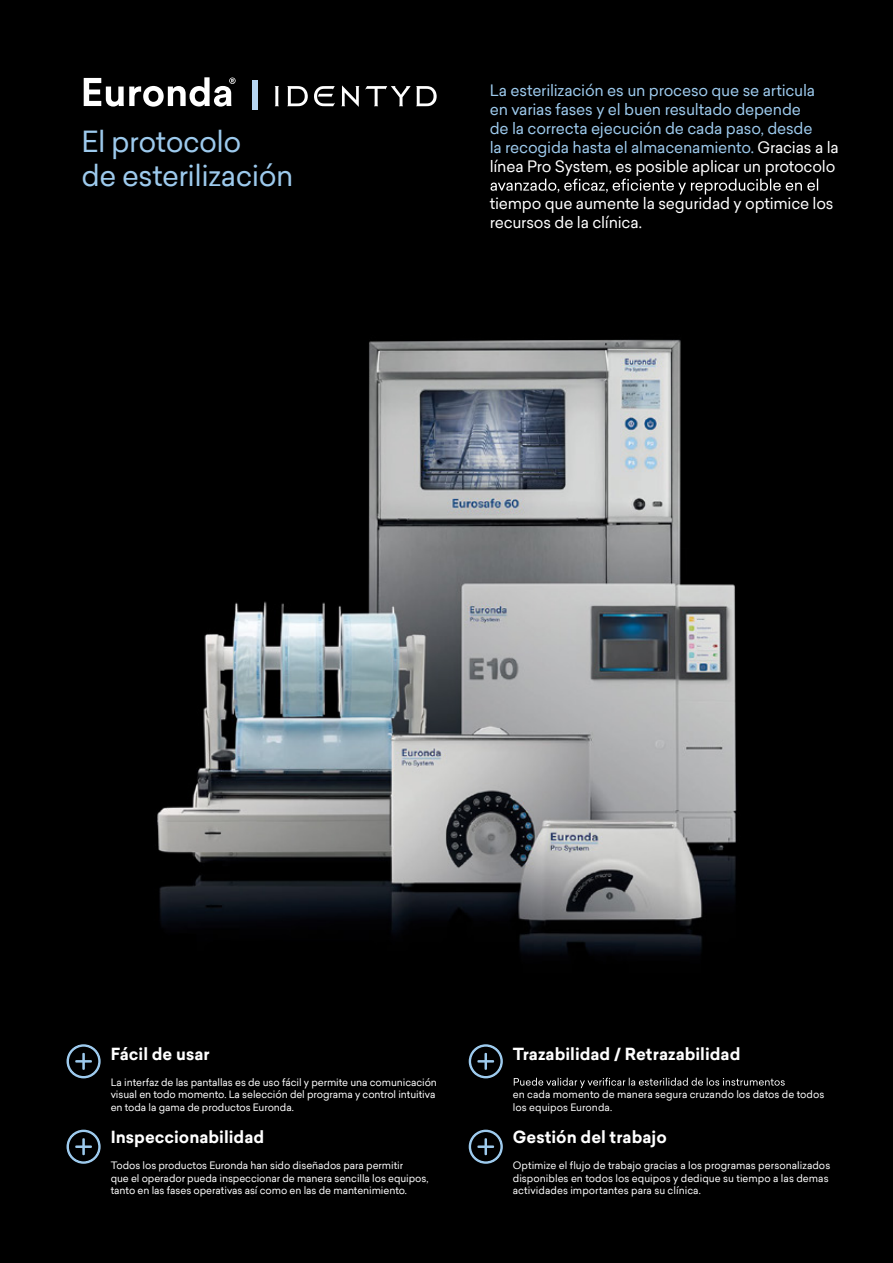
<style>
.page{position:relative;width:893px;height:1263px;background:#fff}
.page>*{position:absolute;margin:0;border:0;box-sizing:border-box;transform-origin:0 0}
.t1{font:28.5px/33px "Sailec";letter-spacing:-.015em;color:#9dcaed}
.t2{font:700 16.35px "Sailec";color:#fff}
.t3{font:15.45px/18.9px "Sailec";letter-spacing:-.015em;color:#9dcaed}
.t4{font:15.45px/18.9px "Sailec";letter-spacing:-.015em;color:#fff}
.t5{font:10.05px/12.8px "Sailec";letter-spacing:-.005em;color:#fff}
.s1{color:#fff}
</style>
<div class="page">
<img style="left:0;top:14px;width:893px;height:1249px">
<svg style="left:66px;top:1129px;width:35px;height:35px"></svg>
<div style="left:75px;top:1145px;width:17px;height:3px;border:2px solid #9dcaed"></div>
<svg style="left:66px;top:1043px;width:35px;height:36px"></svg>
<svg style="left:491px;top:179px;width:327px;height:16px;background:#303030"></svg>
<svg style="left:468px;top:1129px;width:36px;height:35px"></svg>
<div style="left:477px;top:1145px;width:17px;height:3px;border:2px solid #9dcaed"></div>
<svg style="left:468px;top:1043px;width:36px;height:36px"></svg>
<svg style="left:514px;top:1078px;width:271px;height:10px;background:#313131"></svg>
<svg style="left:365px;top:86px;width:72px;height:20px"></svg>
<svg style="left:275px;top:85px;width:84px;height:22px"></svg>
<div style="left:252px;top:80px;width:6px;height:30px;background:#b5d5f1"></div>
<svg style="left:84px;top:77px;width:152px;height:30px"></svg>
<h1 class="t1" style="left:82px;top:125px;width:213px">El protocolo<br>de esterilización</h1>
<h3 class="t3" style="left:490px;top:81px;width:351px">La esterilización es un proceso que se articula<br>en varias fases y el buen resultado depende<br>de la correcta ejecución de cada paso, desde<br>la recogida hasta el almacenamiento. <span class="s1">Gracias a la línea Pro System, es posible aplicar un protocolo</span></h3>
<h3 class="t4" style="left:490px;top:194px;width:345px">tiempo que aumente la seguridad y optimice los recursos de la clínica.</h3>
<h2 class="t2" style="left:111px;top:1042px;width:101px">Fácil de usar</h2>
<p class="t5" style="left:111px;top:1075px;width:328px">La interfaz de las pantallas es de uso fácil y permite una comunicación visual en todo momento. La selección del programa y control intuitiva en toda la gama de productos Euronda.</p>
<h2 class="t2" style="left:111px;top:1126px;width:155px">Inspeccionabilidad</h2>
<p class="t5" style="left:111px;top:1159px;width:319px">Todos los productos Euronda han sido diseñados para permitir<br>que el operador pueda inspeccionar de manera sencilla los equipos, tanto en las fases operativas así como en las de mantenimiento.</p>
<h2 class="t2" style="left:513px;top:1042px;width:229px">Trazabilidad / Retrazabilidad</h2>
<p class="t5" style="left:513px;top:1088px;width:313px">en cada momento de manera segura cruzando los datos de todos los equipos Euronda.</p>
<h2 class="t2" style="left:513px;top:1126px;width:155px">Gestión del trabajo</h2>
<p class="t5" style="left:513px;top:1159px;width:319px">Optimize el flujo de trabajo gracias a los programas personalizados disponibles en todos los equipos y dedique su tiempo a las demas actividades importantes para su clínica.</p>
</div>
